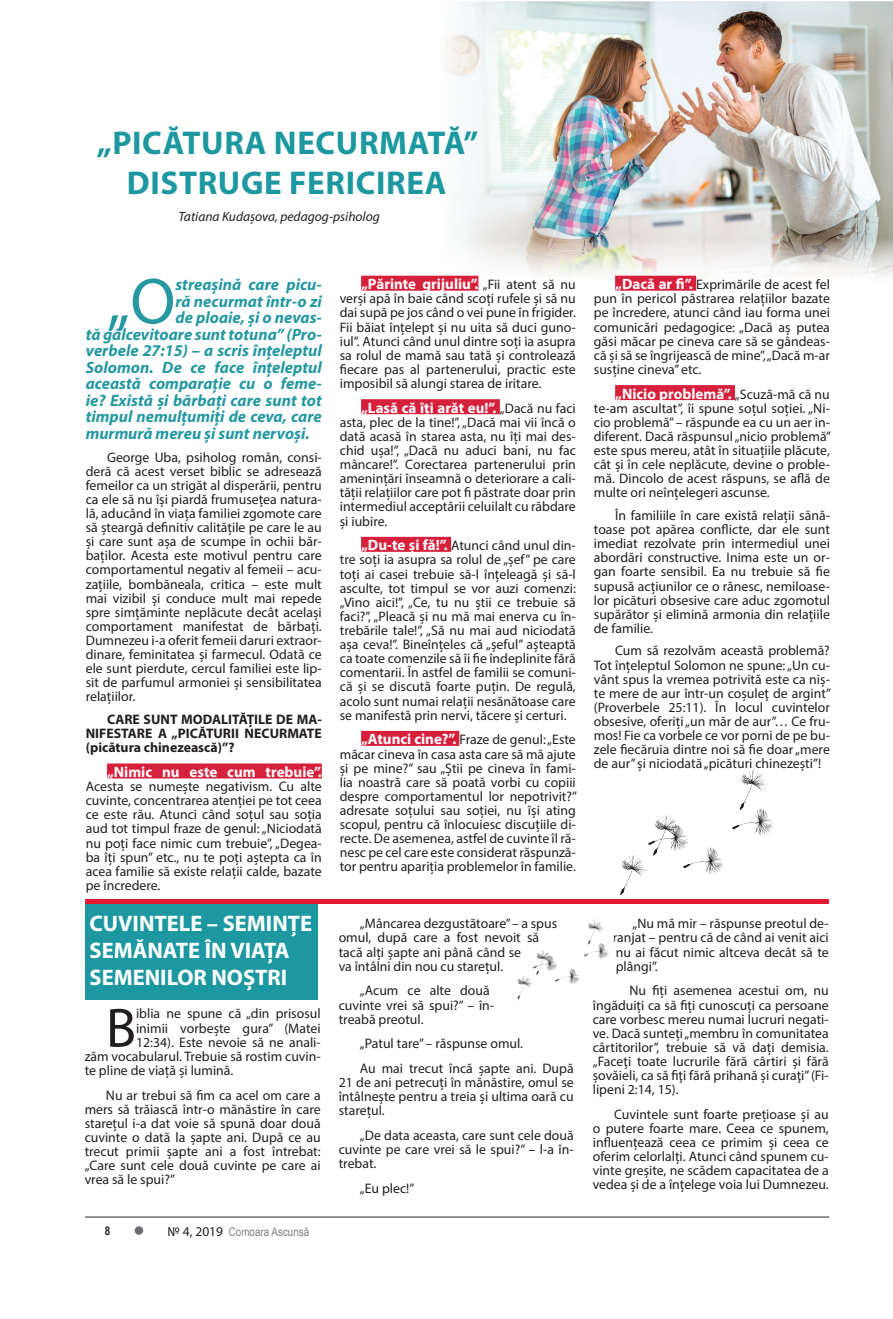
<style>
.page{position:relative;width:893px;height:1319px;background:#fff}
.page>*{position:absolute;margin:0;border:0;box-sizing:border-box;transform-origin:0 0}
.Заглавие{font:65.4px "Myriad Pro";color:#2598a1}
.Заглавие-2{font:55.65px "Myriad Pro";color:#231f20}
.Заглавие-3{font:700 33px/39.6px "Myriad Pro";letter-spacing:.02em;color:#1e98a0;text-align:center}
.Заглавие-4{font:700 22.5px/27px "Myriad Pro";color:#fff}
.Заглавие-5{font:italic 700 16.5px "Myriad Pro";color:#2598a1}
.Заглавие-6{font:700 15px "Myriad Pro";color:#fff}
.Заглавие-7{font:13.8px/14.1px "Myriad Pro";color:#231f20;text-align:justify}
.Заглавие-8{font:700 13.8px/14.1px "Myriad Pro";color:#231f20;text-align:justify}
.Заглавие-9{font:italic 13.5px "Myriad Pro";color:#231f20}
.t1{font:12px "Arial Narrow";color:#808285}
.t2{font:700 12px "Arial Narrow";color:#231f20}
.s1{font-family:"Myriad Pro";font-size:13.5px;color:#231f20}
.s2{font-weight:400;font-size:13.8px;color:#231f20}
.s3{font-weight:700;font-size:15px;color:#fff}
</style>
<div class="page">
<svg style="left:135px;top:1225px;width:8px;height:9px"></svg>
<hr style="left:85px;top:1216px;width:744px;height:1px;background:#231f20">
<div style="left:85px;top:899px;width:233px;height:100px;background:#1e98a0"></div>
<img style="left:440px;top:2px;width:453px;height:283px">
<div style="left:107px;top:763px;width:215px;height:15px;background:#d6213d"></div>
<div style="left:361px;top:276px;width:117px;height:15px;background:#d6213d"></div>
<div style="left:361px;top:399px;width:139px;height:15px;background:#d6213d"></div>
<div style="left:361px;top:536px;width:90px;height:15px;background:#d6213d"></div>
<div style="left:361px;top:730px;width:98px;height:15px;background:#d6213d"></div>
<div style="left:615px;top:276px;width:81px;height:15px;background:#d6213d"></div>
<div style="left:615px;top:385px;width:120px;height:15px;background:#d6213d"></div>
<hr style="left:85px;top:899px;width:743px;height:4px;background:#e01933">
<img style="left:620px;top:769px;width:152px;height:124px">
<svg style="left:517px;top:919px;width:92px;height:82px"></svg>
<p class="Заглавие-3" style="left:97px;top:122px;width:383px">„PICĂTURA NECURMATĂ”<br>DISTRUGE FERICIREA</p>
<p class="Заглавие-9" style="left:179px;top:208px;width:203px">Tatiana Kudașova, pedagog-psiholog</p>
<p class="Заглавие" style="left:107px;top:261px;width:70px">„O</p>
<p class="Заглавие-5" style="left:175px;top:274px;width:148px">streaşină care picu-</p>
<p class="Заглавие-5" style="left:175px;top:290px;width:148px">ră necurmat într-o zi</p>
<p class="Заглавие-5" style="left:175px;top:307px;width:148px">de ploaie, şi o nevas-</p>
<p class="Заглавие-5" style="left:86px;top:323px;width:238px">tă gâlcevitoare sunt totuna” (Pro-</p>
<p class="Заглавие-5" style="left:86px;top:340px;width:238px">verbele 27:15) – a scris înțeleptul</p>
<p class="Заглавие-5" style="left:86px;top:356px;width:238px">Solomon. De ce face înțeleptul</p>
<p class="Заглавие-5" style="left:86px;top:373px;width:238px">această comparație cu o feme-</p>
<p class="Заглавие-5" style="left:86px;top:389px;width:238px">ie? Există și bărbați care sunt tot</p>
<p class="Заглавие-5" style="left:86px;top:406px;width:238px">timpul nemulțumiți de ceva, care</p>
<p class="Заглавие-5" style="left:86px;top:422px;width:226px">murmură mereu și sunt nervoși.</p>
<p class="Заглавие-7" style="left:86px;top:449px;width:238px;text-indent:21px">George Uba, psiholog român, consi&shy;deră că acest verset biblic se adresează femeilor ca un strigăt al disperării, pentru ca ele să nu își piardă frumusețea natura&shy;lă, aducând în viața familiei zgomote care să șteargă definitiv calitățile pe care le au și care sunt așa de scumpe în ochii băr&shy;baților. Acesta este motivul pentru care comportamentul negativ al femeii – acu&shy;zațiile, bombăneala, critica – este mult mai vizibil și conduce mult mai repede spre simțăminte neplăcute decât același comportament manifestat de bărbați.<br>Dumnezeu i-a oferit femeii daruri extraor&shy;dinare, feminitatea și farmecul. Odată ce ele sunt pierdute, cercul familiei este lip&shy;sit de parfumul armoniei și sensibilitatea relațiilor.</p>
<p class="Заглавие-8" style="left:86px;top:711px;width:238px;text-indent:21px">CARE SUNT MODALITĂȚILE DE MA-NIFESTARE A „PICĂTURII NECURMATE (picătura chinezească)”?</p>
<p class="Заглавие-6" style="left:107px;top:762px;width:216px">„Nimic nu este cum trebuie”.</p>
<p class="Заглавие-7" style="left:86px;top:779px;width:238px">Acesta se numește negativism. Cu alte cuvinte, concentrarea atenției pe tot ceea ce este rău. Atunci când soțul sau soția aud tot timpul fraze de genul: „Niciodată nu poți face nimic cum trebuie”, „Degea&shy;ba îți spun” etc., nu te poți aștepta ca în acea familie să existe relații calde, bazate pe încredere.</p>
<p class="Заглавие-4" style="left:90px;top:908px;width:224px">CUVINTELE – SEMINȚE<br>SEMĂNATE ÎN VIAȚA<br>SEMENILOR NOȘTRI</p>
<p class="Заглавие-2" style="left:106px;top:993px;width:32px">B</p>
<p class="Заглавие-7" style="left:136px;top:1006px;width:186px">iblia ne spune că „din prisosul</p>
<p class="Заглавие-7" style="left:136px;top:1020px;width:186px">inimii vorbește gura” (Matei</p>
<p class="Заглавие-7" style="left:136px;top:1034px;width:186px">12:34). Este nevoie să ne anali-</p>
<p class="Заглавие-7" style="left:85px;top:1048px;width:238px">zăm vocabularul. Trebuie să rostim cuvin-</p>
<p class="Заглавие-7" style="left:85px;top:1062px;width:150px">te pline de viață și lumină.</p>
<p class="Заглавие-7" style="left:85px;top:1087px;width:238px;text-indent:21px">Nu ar trebui să fim ca acel om care a mers să trăiască într-o mănăstire în care starețul i-a dat voie să spună doar două cuvinte o dată la șapte ani. După ce au trecut primii șapte ani a fost întrebat: „Care sunt cele două cuvinte pe care ai vrea să le spui?”</p>
<p class="t2" style="left:105px;top:1221px;width:7px">8</p>
<p class="t1" style="left:168px;top:1222px;width:143px"><span class="s1">№ 4, 2019</span> Comoara Ascunsă</p>
<p class="Заглавие-6" style="left:361px;top:274px;width:216px">„Părinte grijuliu”. <span class="s2">„Fii atent să nu</span></p>
<p class="Заглавие-7" style="left:340px;top:291px;width:238px">verși apă în baie când scoți rufele și să nu dai supă pe jos când o vei pune în frigider.<br>Fii băiat înțelept și nu uita să duci guno&shy;iul”. Atunci când unul dintre soți ia asupra sa rolul de mamă sau tată și controlează fiecare pas al partenerului, practic este imposibil să alungi starea de iritare.</p>
<p class="Заглавие-6" style="left:361px;top:398px;width:216px">„Lasă că îți arăt eu!”. <span class="s2">„Dacă nu faci</span></p>
<p class="Заглавие-7" style="left:340px;top:415px;width:238px">asta, plec de la tine!”, „Dacă mai vii încă o dată acasă în starea asta, nu îți mai des&shy;chid ușa!”, „Dacă nu aduci bani, nu fac mâncare!”. Corectarea partenerului prin amenințări înseamnă o deteriorare a cali&shy;tății relațiilor care pot fi păstrate doar prin intermediul acceptării celuilalt cu răbdare și iubire.</p>
<p class="Заглавие-7" style="left:340px;top:538px;width:238px;text-indent:21px"><span class="s3">„Du-te și fă!”.</span> Atunci când unul din&shy;tre soți ia asupra sa rolul de „șef” pe care toți ai casei trebuie să-l înțeleagă și să-l asculte, tot timpul se vor auzi comenzi: „Vino aici!”, „Ce, tu nu știi ce trebuie să faci?”, „Pleacă și nu mă mai enerva cu în&shy;trebările tale!”, „Să nu mai aud niciodată așa ceva!”. Bineînțeles că „șeful” așteaptă ca toate comenzile să îi fie îndeplinite fără comentarii. În astfel de familii se comuni&shy;că și se discută foarte puțin. De regulă, acolo sunt numai relații nesănătoase care se manifestă prin nervi, tăcere și certuri.</p>
<p class="Заглавие-7" style="left:340px;top:732px;width:239px;text-indent:21px"><span class="s3">„Atunci cine?”.</span> Fraze de genul: „Este măcar cineva în casa asta care să mă ajute și pe mine?” sau „Știi pe cineva în fami&shy;lia noastră care să poată vorbi cu copiii despre comportamentul lor nepotrivit?” adresate soțului sau soției, nu își ating scopul, pentru că înlocuiesc discuțiile di&shy;recte. De asemenea, astfel de cuvinte îl ră&shy;nesc pe cel care este considerat răspunză&shy;tor pentru apariția problemelor în familie.</p>
<p class="Заглавие-7" style="left:594px;top:277px;width:238px;text-indent:21px"><span class="s3">„Dacă ar fi”.</span> Exprimările de acest fel pun în pericol păstrarea relațiilor bazate pe încredere, atunci când iau forma unei comunicări pedagogice: „Dacă aș putea găsi măcar pe cineva care să se gândeas&shy;că și să se îngrijească de mine”, „Dacă m-ar susține cineva” etc.</p>
<p class="Заглавие-6" style="left:615px;top:384px;width:216px">„Nicio problemă”. <span class="s2">„Scuză-mă că nu</span></p>
<p class="Заглавие-7" style="left:594px;top:401px;width:239px">te-am ascultat”, îi spune soțul soției. „Ni&shy;cio problemă” – răspunde ea cu un aer in&shy;diferent. Dacă răspunsul „nicio problemă” este spus mereu, atât în situațiile plăcute, cât și în cele neplăcute, devine o proble&shy;mă. Dincolo de acest răspuns, se află de multe ori neînțelegeri ascunse.</p>
<p class="Заглавие-7" style="left:594px;top:508px;width:238px;text-indent:21px">În familiile în care există relații sănă&shy;toase pot apărea conflicte, dar ele sunt imediat rezolvate prin intermediul unei abordări constructive. Inima este un or&shy;gan foarte sensibil. Ea nu trebuie să fie supusă acțiunilor ce o rănesc, nemiloase&shy;lor picături obsesive care aduc zgomotul supărător și elimină armonia din relațiile de familie.</p>
<p class="Заглавие-7" style="left:594px;top:643px;width:239px;text-indent:21px">Cum să rezolvăm această problemă?<br>Tot înțeleptul Solomon ne spune: „Un cu&shy;vânt spus la vremea potrivită este ca niş&shy;te mere de aur într-un coşuleţ de argint” (Proverbele 25:11). În locul cuvintelor obsesive, oferiți „un măr de aur”… Ce fru&shy;mos! Fie ca vorbele ce vor porni de pe bu&shy;zele fiecăruia dintre noi să fie doar „mere de aur” și niciodată „picături chinezești”!</p>
<p class="Заглавие-7" style="left:339px;top:916px;width:220px;text-align:left;text-indent:21px">„Mâncarea dezgustătoare” – a spus omul, după care a fost nevoit să tacă alți șapte ani până când se<br>va întâlni din nou cu starețul.</p>
<p class="Заглавие-7" style="left:339px;top:983px;width:157px;text-align:left;text-indent:21px">„Acum ce alte două cuvinte vrei să spui?” – în&shy;treabă preotul.</p>
<p class="Заглавие-7" style="left:360px;top:1036px;width:165px">„Patul tare” – răspunse omul.</p>
<p class="Заглавие-7" style="left:339px;top:1061px;width:237px;text-indent:21px">Au mai trecut încă șapte ani. După 21 de ani petrecuți în mănăstire, omul se întâlnește pentru a treia și ultima oară cu starețul.</p>
<p class="Заглавие-7" style="left:339px;top:1128px;width:236px;text-indent:21px">„De data aceasta, care sunt cele două cuvinte pe care vrei să le spui?” – l-a în&shy;trebat.</p>
<p class="Заглавие-7" style="left:360px;top:1180px;width:56px">„Eu plec!”</p>
<p class="Заглавие-7" style="left:613px;top:916px;width:218px;text-indent:20px">„Nu mă mir – răspunse preotul de&shy;ranjat – pentru că de când ai venit aici nu ai făcut nimic altceva decât să te plângi”.</p>
<p class="Заглавие-7" style="left:593px;top:983px;width:237px;text-indent:37px">Nu fiți asemenea acestui om, nu îngăduiți ca să fiți cunoscuți ca persoane care vorbesc mereu numai lucruri negati&shy;ve. Dacă sunteți „membru în comunitatea cârtitorilor”, trebuie să vă dați demisia. „Faceţi toate lucrurile fără cârtiri şi fără şovăieli, ca să fiţi fără prihană şi curaţi” (Fi&shy;lipeni 2:14, 15).</p>
<p class="Заглавие-7" style="left:593px;top:1106px;width:237px;text-indent:21px">Cuvintele sunt foarte prețioase și au o putere foarte mare. Ceea ce spunem, influențează ceea ce primim și ceea ce oferim celorlalți. Atunci când spunem cu&shy;vinte greșite, ne scădem capacitatea de a vedea și de a înțelege voia lui Dumnezeu.</p>
</div>
